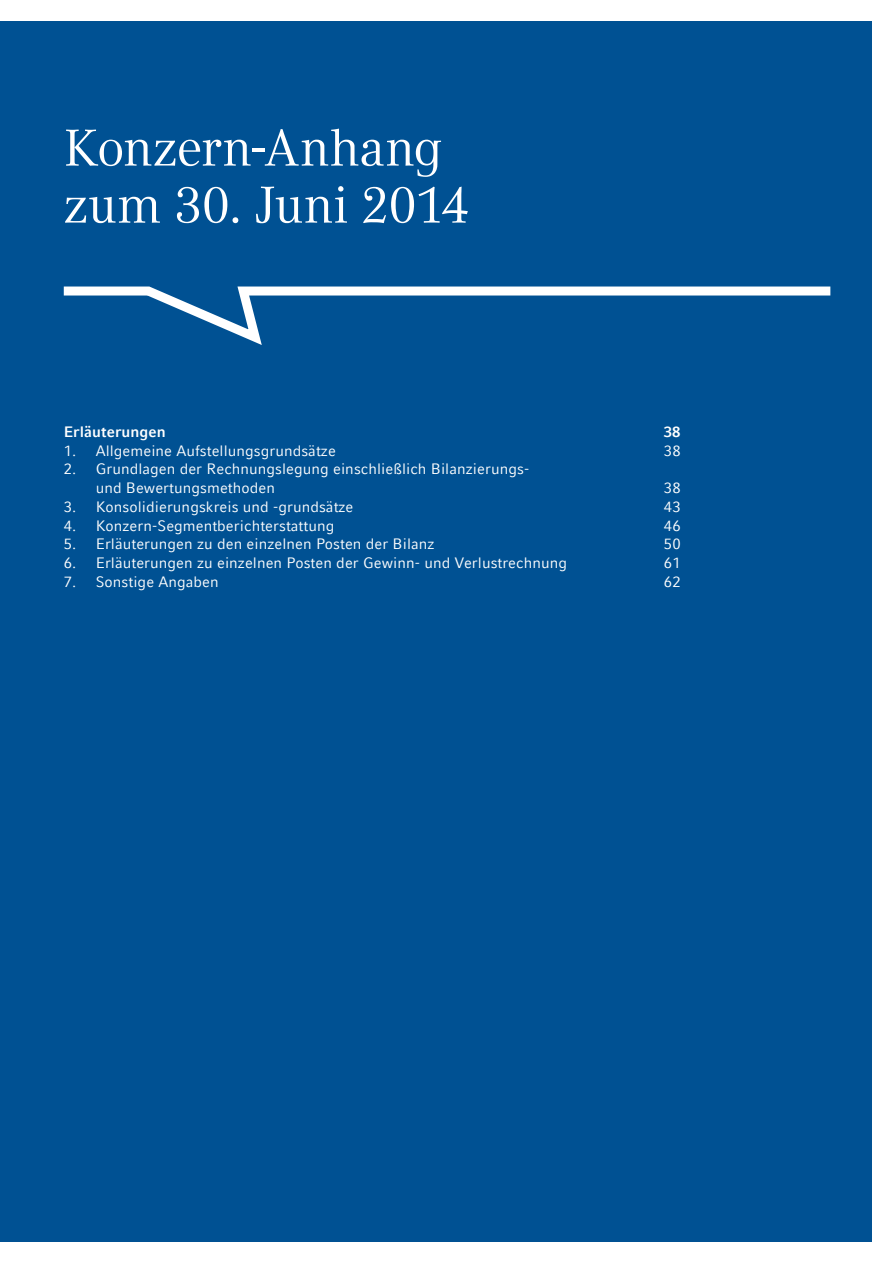
<style>
.page{position:relative;width:893px;height:1263px;background:#fff}
.page>*{position:absolute;margin:0;border:0;box-sizing:border-box;transform-origin:0 0}
.t1{font:51px/57px "Compatil Text LT Com";letter-spacing:-.01em;color:#fff}
.HL_3{font:15px/18.8px "Compatil Fact LT Com";letter-spacing:.005em;color:#fff}
.HL_3-2{font:700 15px "Compatil Fact LT Com";letter-spacing:.005em;color:#fff}
</style>
<div class="page">
<div style="left:0;top:21px;width:872px;height:1221px;background:#005193"></div>
<svg style="left:63px;top:286px;width:768px;height:59px"></svg>
<p class="t1" style="left:64px;top:120px;width:407px">Konzern-Anhang zum 30. Juni 2014</p>
<p class="HL_3-2" style="left:64px;top:423px;width:103px">Erläuterungen</p>
<p class="HL_3-2" style="left:664px;top:423px;width:18px">38</p>
<p class="HL_3" style="left:64px;top:441px;width:274px">1. Allgemeine Aufstellungsgrundsätze</p>
<p class="HL_3" style="left:664px;top:441px;width:18px">38</p>
<p class="HL_3" style="left:96px;top:460px;width:435px;text-indent:-32px">2. Grundlagen der Rechnungslegung einschließlich Bilanzierungs&shy;und Bewertungsmethoden</p>
<p class="HL_3" style="left:664px;top:479px;width:18px">38</p>
<p class="HL_3" style="left:64px;top:497px;width:291px">3. Konsolidierungskreis und -grundsätze</p>
<p class="HL_3" style="left:664px;top:497px;width:18px">43</p>
<p class="HL_3" style="left:64px;top:516px;width:272px">4. Konzern-Segmentberichterstattung</p>
<p class="HL_3" style="left:664px;top:516px;width:18px">46</p>
<p class="HL_3" style="left:64px;top:535px;width:372px">5. Erläuterungen zu den einzelnen Posten der Bilanz</p>
<p class="HL_3" style="left:664px;top:535px;width:18px">50</p>
<p class="HL_3" style="left:64px;top:554px;width:505px">6. Erläuterungen zu einzelnen Posten der Gewinn- und Verlustrechnung</p>
<p class="HL_3" style="left:664px;top:554px;width:18px">61</p>
<p class="HL_3" style="left:64px;top:572px;width:157px">7. Sonstige Angaben</p>
<p class="HL_3" style="left:664px;top:572px;width:18px">62</p>
</div>
